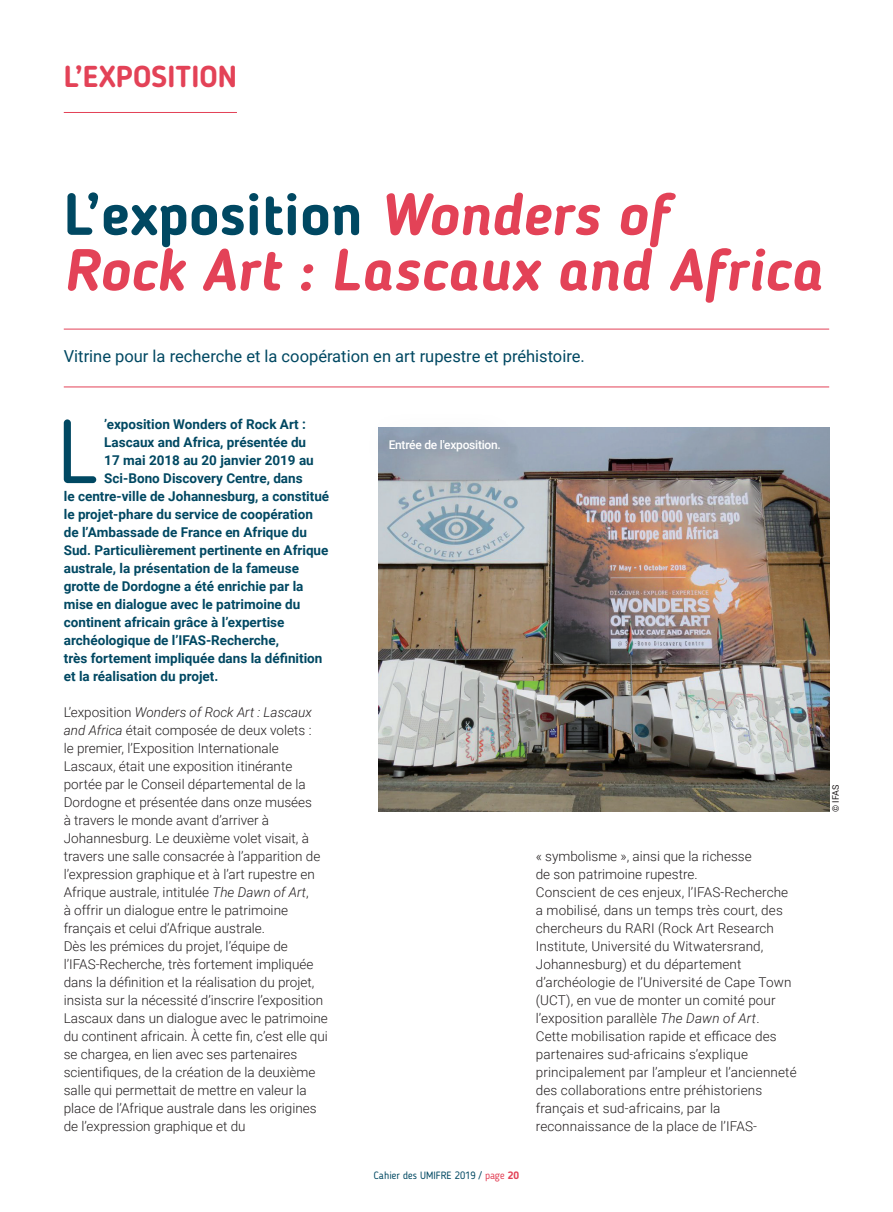
<style>
.page{position:relative;width:893px;height:1212px;background:#fff}
.page>*{position:absolute;margin:0;border:0;box-sizing:border-box;transform-origin:0 0}
.Texte_courant_ok{font:88.95px "Blogger Sans";color:#004862}
.t1{font:italic 700 58.5px/55.5px "Blogger Sans";color:#e34257}
.titres_rubriques{font:700 30px "Blogger Sans";letter-spacing:.005em;color:#e34257}
.Chapô{font:16.5px "Roboto";color:#004862}
.Texte_courant_ok-2{font:300 13.5px/18px "Roboto";color:#231f20}
.Texte_courant_ok-3{font:700 13.5px "Roboto";color:#004862}
.Texte_courant_ok-4{font:500 12px "Roboto";letter-spacing:-.02em;color:#fff}
.t2{font:10.5px "Blogger Sans";color:#004862}
.Texte_courant_ok-5{font:9px "Roboto";color:#231f20}
.s1{font-style:normal;color:#004862}
.s2{font-style:italic}
.s3{color:#e34257}
.s4{font-weight:700;color:#e34257}
</style>
<div class="page">
<hr style="left:64px;top:112px;width:173px;height:1px;background:#e34257">
<img style="left:378px;top:427px;width:451px;height:385px">
<hr style="left:64px;top:387px;width:765px;height:1px;background:#e34257">
<hr style="left:64px;top:329px;width:765px;height:1px;background:#e34257">
<div style="left:360px;top:409px;width:167px;height:73px;background:#231f20;opacity:.34"></div>
<p class="titres_rubriques" style="left:64px;top:58px;width:175px">L’EXPOSITION</p>
<p class="t1" style="left:64px;top:186px;width:759px"><span class="s1">L’exposition</span> Wonders of<br>Rock Art : Lascaux and Africa</p>
<p class="Chapô" style="left:64px;top:345px;width:523px">Vitrine pour la recherche et la coopération en art rupestre et préhistoire.</p>
<p class="Texte_courant_ok" style="left:57px;top:399px;width:41px">L</p>
<p class="Texte_courant_ok-3" style="left:104px;top:415px;width:203px">’exposition Wonders of Rock Art :</p>
<p class="Texte_courant_ok-3" style="left:104px;top:433px;width:203px">Lascaux and Africa, présentée du</p>
<p class="Texte_courant_ok-3" style="left:104px;top:451px;width:211px">17 mai 2018 au 20 janvier 2019 au</p>
<p class="Texte_courant_ok-3" style="left:104px;top:469px;width:200px">Sci-Bono Discovery Centre, dans</p>
<p class="Texte_courant_ok-3" style="left:64px;top:487px;width:267px">le centre-ville de Johannesburg, a constitué</p>
<p class="Texte_courant_ok-3" style="left:64px;top:505px;width:251px">le projet-phare du service de coopération</p>
<p class="Texte_courant_ok-3" style="left:64px;top:523px;width:245px">de l’Ambassade de France en Afrique du</p>
<p class="Texte_courant_ok-3" style="left:64px;top:541px;width:266px">Sud. Particulièrement pertinente en Afrique</p>
<p class="Texte_courant_ok-3" style="left:64px;top:559px;width:237px">australe, la présentation de la fameuse</p>
<p class="Texte_courant_ok-3" style="left:64px;top:577px;width:241px">grotte de Dordogne a été enrichie par la</p>
<p class="Texte_courant_ok-3" style="left:64px;top:595px;width:238px">mise en dialogue avec le patrimoine du</p>
<p class="Texte_courant_ok-3" style="left:64px;top:613px;width:222px">continent africain grâce à l’expertise</p>
<p class="Texte_courant_ok-3" style="left:64px;top:631px;width:217px">archéologique de l’IFAS-Recherche,</p>
<p class="Texte_courant_ok-3" style="left:64px;top:649px;width:260px">très fortement impliquée dans la définition</p>
<p class="Texte_courant_ok-3" style="left:64px;top:667px;width:156px">et la réalisation du projet.</p>
<p class="Texte_courant_ok-2" style="left:64px;top:703px;width:258px">L’exposition <span class="s2">Wonders of Rock Art : Lascaux and Africa</span> était composée de deux volets : le premier, l’Exposition Internationale Lascaux, était une exposition itinérante portée par le Conseil départemental de la Dordogne et présentée dans onze musées à travers le monde avant d’arriver à Johannesburg. Le deuxième volet visait, à travers une salle consacrée à l’apparition de l’expression graphique et à l’art rupestre en Afrique australe, intitulée <span class="s2">The Dawn of Art</span>,<br>à offrir un dialogue entre le patrimoine français et celui d’Afrique australe.</p>
<p class="Texte_courant_ok-2" style="left:64px;top:937px;width:266px">Dès les prémices du projet, l’équipe de l’IFAS-Recherche, très fortement impliquée dans la définition et la réalisation du projet, insista sur la nécessité d’inscrire l’exposition Lascaux dans un dialogue avec le patrimoine du continent africain. À cette fin, c’est elle qui se chargea, en lien avec ses partenaires scientifiques, de la création de la deuxième salle qui permettait de mettre en valeur la place de l’Afrique australe dans les origines de l’expression graphique et du</p>
<p class="Texte_courant_ok-4" style="left:389px;top:436px;width:114px">Entrée de l'exposition.</p>
<p class="t2" style="left:374px;top:1169px;width:147px">Cahier des UMIFRE 2019 / <span class="s3">page</span> <span class="s4">20</span></p>
<p class="Texte_courant_ok-2" style="left:536px;top:847px;width:217px">« symbolisme », ainsi que la richesse de son patrimoine rupestre.</p>
<p class="Texte_courant_ok-2" style="left:536px;top:883px;width:262px">Conscient de ces enjeux, l’IFAS-Recherche a mobilisé, dans un temps très court, des chercheurs du RARI (Rock Art Research Institute, Université du Witwatersrand, Johannesburg) et du département d’archéologie de l’Université de Cape Town (UCT), en vue de monter un comité pour l’exposition parallèle <span class="s2">The Dawn of Art</span>.<br>Cette mobilisation rapide et efficace des partenaires sud-africains s’explique principalement par l’ampleur et l’ancienneté des collaborations entre préhistoriens français et sud-africains, par la reconnaissance de la place de l’IFAS-</p>
<p class="Texte_courant_ok-5" style="left:829px;top:812px;width:29px;rotate:-90deg">© IFAS</p>
</div>
